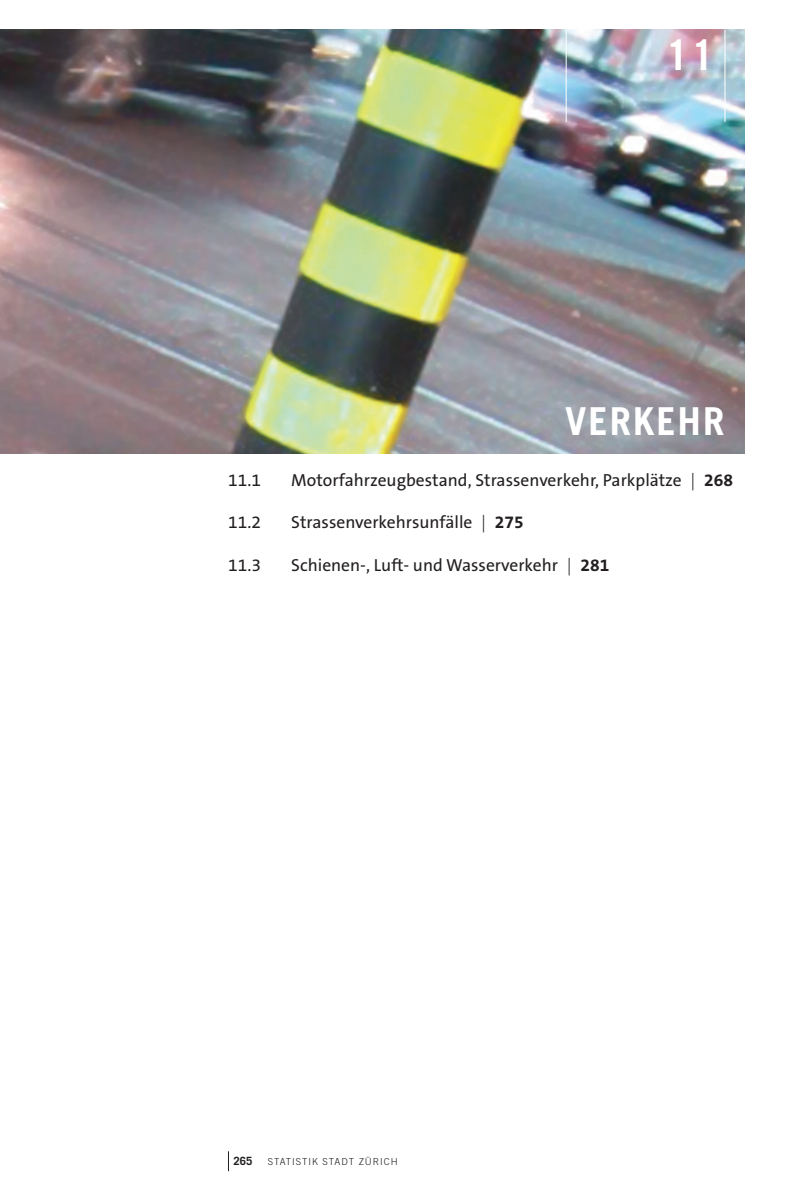
<style>
.page{position:relative;width:794px;height:1191px;background:#fff}
.page>*{position:absolute;margin:0;border:0;box-sizing:border-box;transform-origin:0 0}
.t1{font:700 42px "Trade Gothic LT Std";color:#fff}
.t2{font:700 38.5px "Trade Gothic LT Std";letter-spacing:.05em;color:#fff}
.t3{font:17.5px "The Sans OT5 Plain";color:#231f20}
.t4{font:700 11.38px "Trade Gothic LT Std";color:#231f20}
.t5{font:300 9.62px "Trade Gothic LT Std";letter-spacing:.1em;color:#231f20}
.s1{font-family:"The Sans OT3";font-weight:300}
.s2{font-family:"The Sans OT7";font-weight:700}
</style>
<div class="page">
<img style="left:0;top:30px;width:744px;height:423px">
<hr style="left:566px;top:30px;width:1px;height:92px;background:#fff">
<hr style="left:724px;top:30px;width:1px;height:92px;background:#fff">
<svg style="left:228px;top:1151px;width:1px;height:20px"></svg>
<h1 class="t1" style="left:666px;top:29px;width:50px">11</h1>
<h2 class="t2" style="left:565px;top:397px;width:161px">VERKEHR</h2>
<p class="t3" style="left:228px;top:469px;width:34px">11.1</p>
<p class="t3" style="left:291px;top:469px;width:443px">Motorfahrzeugbestand, Strassenverkehr, Parkplätze <span class="s1">|</span> <span class="s2">268</span></p>
<p class="t3" style="left:228px;top:511px;width:34px">11.2</p>
<p class="t3" style="left:291px;top:511px;width:234px">Strassenverkehrsunfälle <span class="s1">|</span> <span class="s2">275</span></p>
<p class="t3" style="left:228px;top:554px;width:34px">11.3</p>
<p class="t3" style="left:291px;top:554px;width:320px">Schienen-, Luft- und Wasserverkehr <span class="s1">|</span> <span class="s2">281</span></p>
<p class="t4" style="left:233px;top:1153px;width:20px">265</p>
<p class="t5" style="left:268px;top:1155px;width:131px">STATISTIK STADT ZÜRICH</p>
</div>
